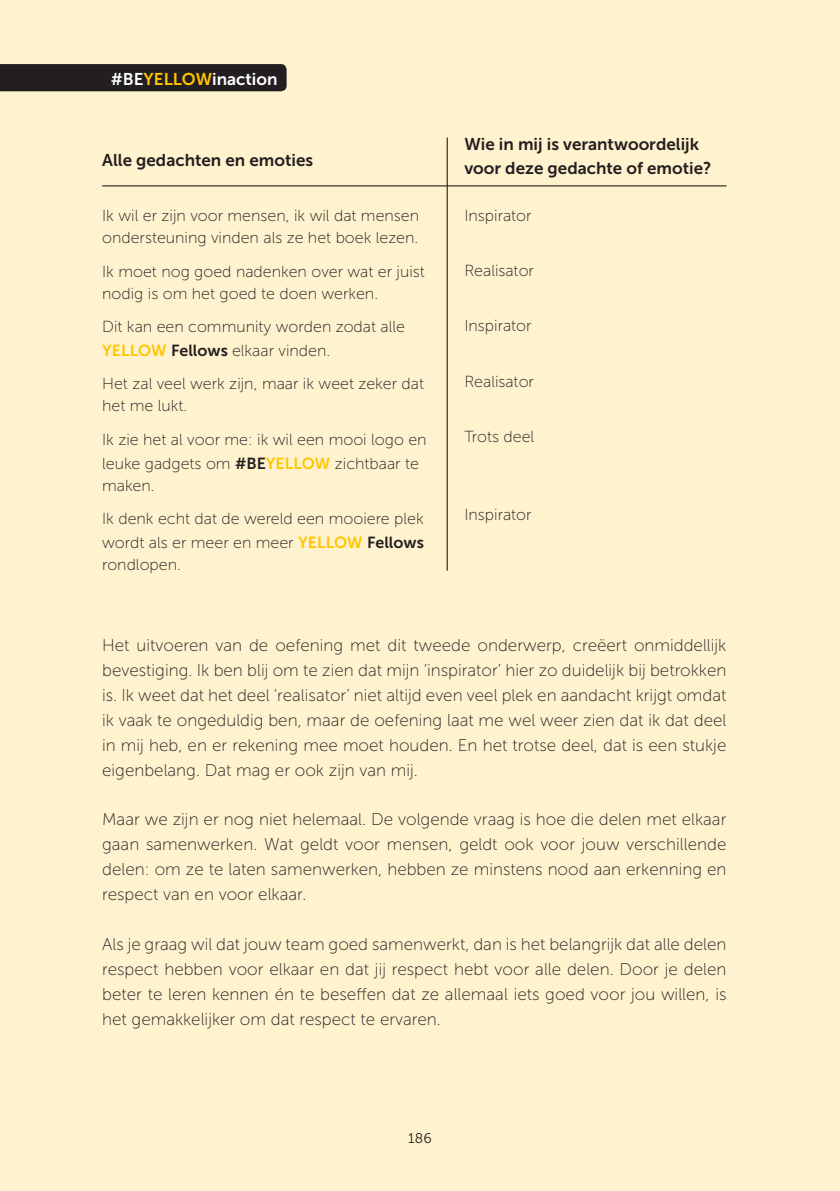
<style>
.page{position:relative;width:840px;height:1191px;background:#fff}
.page>*{position:absolute;margin:0;border:0;box-sizing:border-box;transform-origin:0 0}
.BODY{font:17px/25px "Museo Sans 100";color:#231f20;text-align:justify}
.BODY-2{font:17px/24px "Museo Sans 700";color:#231f20}
.t1{font:17px "Museo Sans 700";color:#fff}
.BODY-3{font:16px/22px "Museo Sans 100";color:#231f20}
.t2{font:14px "Museo Sans 300";color:#231f20}
.s1{color:#ffc500}
.s2{font-family:"Museo Sans 700";color:#ffc500}
.s3{font-family:"Museo Sans 700"}
</style>
<div class="page">
<div style="left:0;top:0;width:839px;height:1191px;background:#fff2ce"></div>
<hr style="left:446px;top:137px;width:1px;height:433px;background:#231f20">
<hr style="left:102px;top:185px;width:624px;height:1px;background:#231f20">
<div style="left:0;top:64px;width:286px;height:27px;background:#231f20"></div>
<p class="t1" style="left:111px;top:69px;width:168px">#BE<span class="s1">YELLOW</span>inaction</p>
<p class="BODY-2" style="left:102px;top:148px;width:212px">Alle gedachten en emoties</p>
<p class="BODY-3" style="left:102px;top:205px;width:318px">Ik wil er zijn voor mensen, ik wil dat mensen ondersteuning vinden als ze het boek lezen.</p>
<p class="BODY-3" style="left:102px;top:260px;width:324px">Ik moet nog goed nadenken over wat er juist nodig is om het goed te doen werken.</p>
<p class="BODY-3" style="left:102px;top:315px;width:304px;line-height:24px">Dit kan een community worden zodat alle<br><span class="s2">YELLOW</span> <span class="s3">Fellows</span> elkaar vinden.</p>
<p class="BODY-3" style="left:102px;top:373px;width:323px">Het zal veel werk zijn, maar ik weet zeker dat het me lukt.</p>
<p class="BODY-3" style="left:102px;top:427px;width:326px;line-height:24px">Ik zie het al voor me: ik wil een mooi logo en leuke gadgets om <span class="s3">#BE</span><span class="s2">YELLOW</span> zichtbaar te</p>
<p class="BODY-3" style="left:102px;top:474px;width:54px">maken.</p>
<p class="BODY-3" style="left:102px;top:507px;width:323px;line-height:24px">Ik denk echt dat de wereld een mooiere plek wordt als er meer en meer <span class="s2">YELLOW</span> <span class="s3">Fellows</span></p>
<p class="BODY-3" style="left:102px;top:554px;width:80px">rondlopen.</p>
<p class="BODY-2" style="left:464px;top:132px;width:248px">Wie in mij is verantwoordelijk voor deze gedachte of emotie?</p>
<p class="BODY-3" style="left:464px;top:204px;width:69px">Inspirator</p>
<p class="BODY-3" style="left:464px;top:260px;width:71px">Realisator</p>
<p class="BODY-3" style="left:464px;top:315px;width:69px">Inspirator</p>
<p class="BODY-3" style="left:464px;top:370px;width:71px">Realisator</p>
<p class="BODY-3" style="left:464px;top:426px;width:71px">Trots deel</p>
<p class="BODY-3" style="left:464px;top:504px;width:69px">Inspirator</p>
<p class="BODY" style="left:102px;top:633px;width:625px">Het uitvoeren van de oefening met dit tweede onderwerp, creëert onmiddellijk bevestiging. Ik ben blij om te zien dat mijn ‘inspirator’ hier zo duidelijk bij betrokken is. Ik weet dat het deel ‘realisator’ niet altijd even veel plek en aandacht krijgt omdat ik vaak te ongeduldig ben, maar de oefening laat me wel weer zien dat ik dat deel in mij heb, en er rekening mee moet houden. En het trotse deel, dat is een stukje eigenbelang. Dat mag er ook zijn van mij.</p>
<p class="BODY" style="left:102px;top:807px;width:625px">Maar we zijn er nog niet helemaal. De volgende vraag is hoe die delen met elkaar gaan samenwerken. Wat geldt voor mensen, geldt ook voor jouw verschillende delen: om ze te laten samenwerken, hebben ze minstens nood aan erkenning en respect van en voor elkaar.</p>
<p class="BODY" style="left:102px;top:932px;width:625px">Als je graag wil dat jouw team goed samenwerkt, dan is het belangrijk dat alle delen respect hebben voor elkaar en dat jij respect hebt voor alle delen. Door je delen beter te leren kennen én te beseffen dat ze allemaal iets goed voor jou willen, is het gemakkelijker om dat respect te ervaren.</p>
<p class="t2" style="left:408px;top:1131px;width:25px">186</p>
</div>
